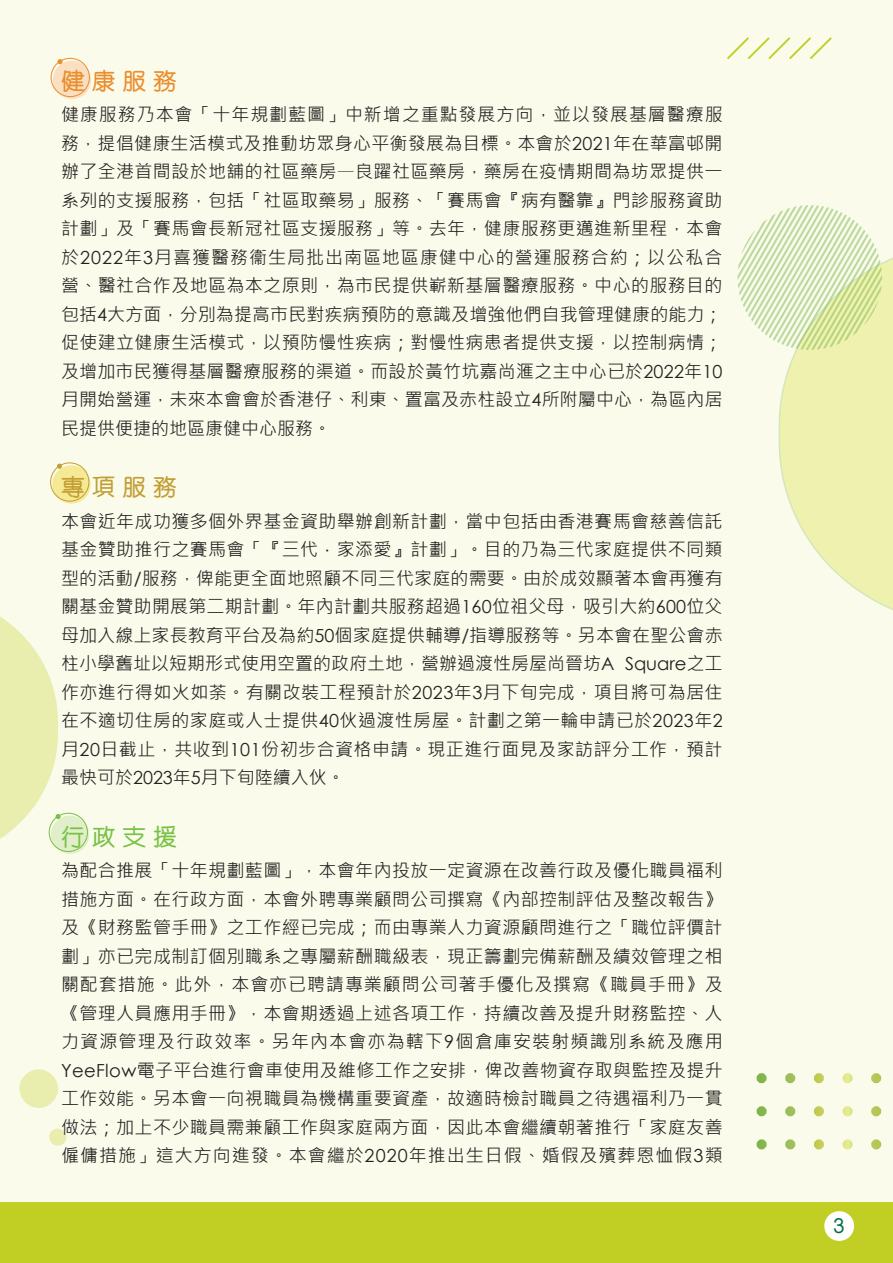
<style>
.page{position:relative;width:893px;height:1263px;background:#fafbea}
.page>*{position:absolute;margin:0;border:0;box-sizing:border-box;transform-origin:0 0}
.t1{font:500 24px "M Yuen HK";color:#ea8e2e}
.t2{font:500 24px "M Yuen HK";color:#c29e35}
.t3{font:500 24px "M Yuen HK";color:#78c145}
.t4{font:500 21px "M Yuen HK";color:#006f40}
.t5{font:18px/28.5px "Microsoft Jheng Hei";letter-spacing:.02em;color:#231f20;text-align:justify}
.s1{font-family:"Century Gothic"}
.s2{font-family:"P Ming Li U"}
</style>
<div class="page">
<svg style="left:727px;top:37px;width:105px;height:22px"></svg>
<div style="left:0;top:1202px;width:893px;height:61px;background:#c1ce23"></div>
<svg style="left:737px;top:205px;width:156px;height:405px"></svg>
<svg style="left:756px;top:1073px;width:126px;height:11px"></svg>
<svg style="left:756px;top:1106px;width:126px;height:11px"></svg>
<svg style="left:756px;top:1139px;width:126px;height:11px"></svg>
<svg style="left:19px;top:1069px;width:39px;height:39px"></svg>
<svg style="left:49px;top:1128px;width:17px;height:18px"></svg>
<div style="left:824px;top:1211px;width:30px;height:30px;background:#fff;border-radius:50%"></div>
<div style="left:53px;top:61px;width:38px;height:38px;background:#fae0c0;border-radius:50%"></div>
<div style="left:51px;top:58px;width:39px;height:39px;border:1px solid #ea8e2e;border-radius:50%"></div>
<svg style="left:57px;top:59px;width:6px;height:5px"></svg>
<svg style="left:52px;top:465px;width:39px;height:38px"></svg>
<div style="left:50px;top:463px;width:39px;height:38px;border:1px solid #c29e35;border-radius:50%"></div>
<svg style="left:57px;top:464px;width:5px;height:5px"></svg>
<div style="left:51px;top:815px;width:38px;height:39px;background:#e0efc9;border-radius:50%"></div>
<div style="left:49px;top:813px;width:39px;height:39px;border:1px solid #78c145;border-radius:50%"></div>
<svg style="left:0;top:616px;width:61px;height:235px"></svg>
<h1 class="t1" style="left:61px;top:64px;width:118px">健 康 服 務</h1>
<p class="t5" style="left:61px;top:100px;width:663px">健康服務乃本會「十年規劃藍圖」中新增之重點發展方向，並以發展基層醫療服務，提倡健康生活模式及推動坊眾身心平衡發展為目標。本會於<span class="s1">2021</span>年在華富邨開辦了全港首間設於地舖的社區藥房<span class="s2">—</span>良躍社區藥房，藥房在疫情期間為坊眾提供一系列的支援服務，包括「社區取藥易」服務、「賽馬會『病有醫靠』門診服務資助計劃」及「賽馬會長新冠社區支援服務」等。去年，健康服務更邁進新里程，本會於<span class="s1">2022</span>年<span class="s1">3</span>月喜獲醫務衞生局批出南區地區康健中心的營運服務合約；以公私合營、醫社合作及地區為本之原則，為市民提供嶄新基層醫療服務。中心的服務目的包括<span class="s1">4</span>大方面，分別為提高市民對疾病預防的意識及增強他們自我管理健康的能力；促使建立健康生活模式，以預防慢性疾病；對慢性病患者提供支援，以控制病情；及增加市民獲得基層醫療服務的渠道。而設於黃竹坑嘉尚滙之主中心已於<span class="s1">2022</span>年<span class="s1">10</span>月開始營運，未來本會會於香港仔、利東、置富及赤柱設立<span class="s1">4</span>所附屬中心，為區內居民提供便捷的地區康健中心服務。</p>
<h1 class="t2" style="left:61px;top:471px;width:118px">專 項 服 務</h1>
<p class="t5" style="left:61px;top:507px;width:663px">本會近年成功獲多個外界基金資助舉辦創新計劃，當中包括由香港賽馬會慈善信託基金贊助推行之賽馬會「『三代．家添愛』計劃」。目的乃為三代家庭提供不同類型的活動<span class="s1">/</span>服務，俾能更全面地照顧不同三代家庭的需要。由於成效顯著本會再獲有關基金贊助開展第二期計劃。年內計劃共服務超過<span class="s1">160</span>位祖父母，吸引大約<span class="s1">600</span>位父母加入線上家長教育平台及為約<span class="s1">50</span>個家庭提供輔導<span class="s1">/</span>指導服務等。另本會在聖公會赤柱小學舊址以短期形式使用空置的政府土地，營辦過渡性房屋尚晉坊<span class="s1">A Square</span>之工作亦進行得如火如荼。有關改裝工程預計於<span class="s1">2023</span>年<span class="s1">3</span>月下旬完成，項目將可為居住在不適切住房的家庭或人士提供<span class="s1">40</span>伙過渡性房屋。計劃之第一輪申請已於<span class="s1">2023</span>年<span class="s1">2</span>月<span class="s1">20</span>日截止，共收到<span class="s1">101</span>份初步合資格申請。現正進行面見及家訪評分工作，預計最快可於<span class="s1">2023</span>年<span class="s1">5</span>月下旬陸續入伙。</p>
<h1 class="t3" style="left:61px;top:820px;width:118px">行 政 支 援</h1>
<p class="t5" style="left:61px;top:856px;width:663px">為配合推展「十年規劃藍圖」，本會年內投放一定資源在改善行政及優化職員福利措施方面。在行政方面，本會外聘專業顧問公司撰寫《內部控制評估及整改報告》及《財務監管手冊》之工作經已完成；而由專業人力資源顧問進行之「職位評價計劃」亦已完成制訂個別職系之專屬薪酬職級表，現正籌劃完備薪酬及績效管理之相關配套措施。此外，本會亦已聘請專業顧問公司著手優化及撰寫《職員手冊》及《管理人員應用手冊》，本會期透過上述各項工作，持續改善及提升財務監控、人力資源管理及行政效率。另年內本會亦為轄下<span class="s1">9</span>個倉庫安裝射頻識別系統及應用<span class="s1">YeeFlow</span>電子平台進行會車使用及維修工作之安排，俾改善物資存取與監控及提升工作效能。另本會一向視職員為機構重要資產，故適時檢討職員之待遇福利乃一貫做法；加上不少職員需兼顧工作與家庭兩方面，因此本會繼續朝著推行「家庭友善僱傭措施」這大方向進發。本會繼於<span class="s1">2020</span>年推出生日假、婚假及殯葬恩恤假<span class="s1">3</span>類</p>
<p class="t4" style="left:833px;top:1211px;width:13px">3</p>
</div>
